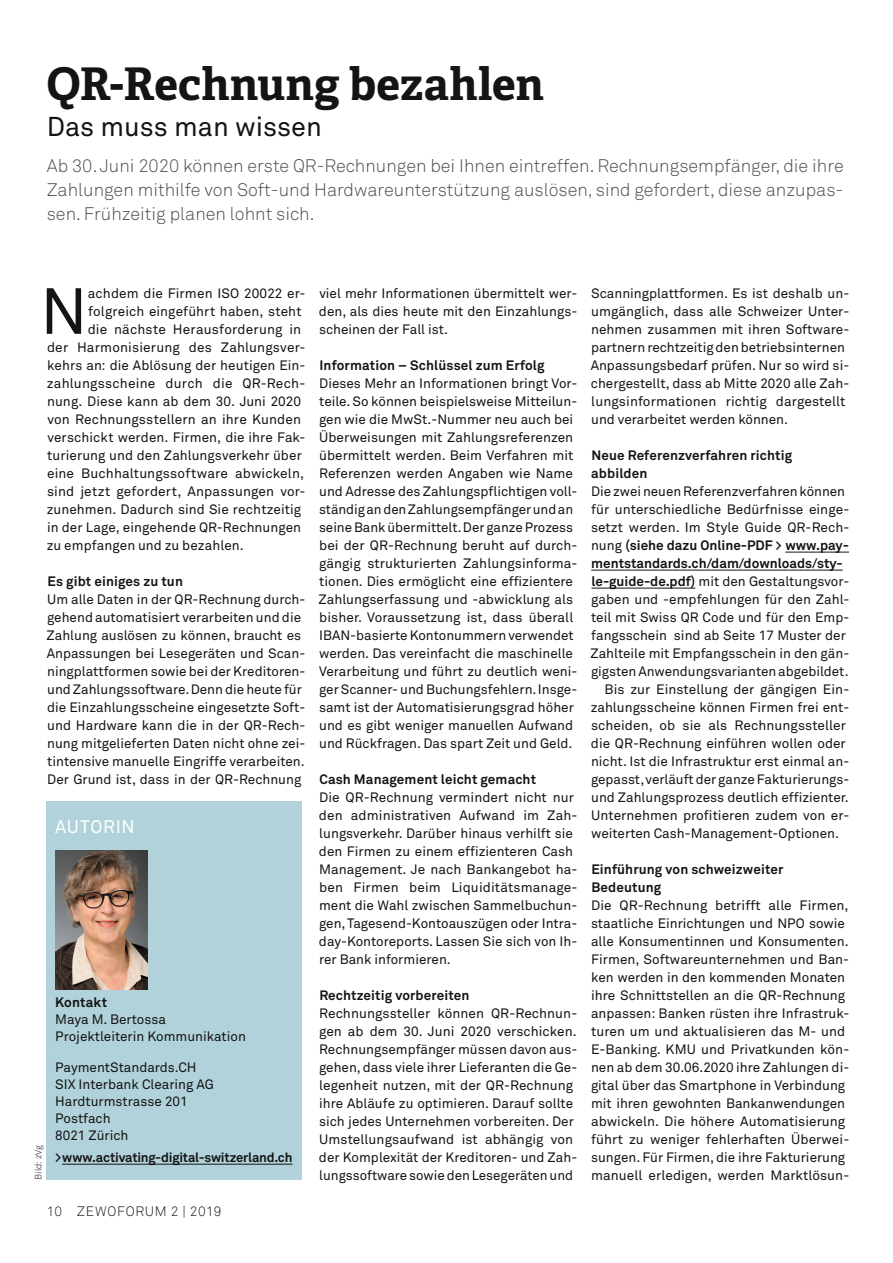
<style>
.page{position:relative;width:893px;height:1263px;background:#fff}
.page>*{position:absolute;margin:0;border:0;box-sizing:border-box;transform-origin:0 0}
.t1{font:64.35px "Akkurat Std";color:#131413}
.t2{font:700 45px "Adelle Basic";letter-spacing:.005em;color:#131413}
.t3{font:27px "Akkurat Std";color:#131413}
.t4{font:300 18px/24px "Akkurat Std";color:#4d4d4c;text-align:justify}
.t5{font:18px "Akkurat Std";letter-spacing:.035em;color:#fff}
.t6{font:13.5px/18px "Akkurat Std";color:#131413}
.t7{font:700 13.5px/18px "Akkurat";letter-spacing:.01em;color:#131413}
.t8{font:700 13.5px "Akkurat Std";color:#131413}
.t9{font:300 13.5px "Akkurat Std";letter-spacing:.045em;color:#131413}
.t10{font:700 13.2px "Akkurat Std";letter-spacing:-.015em;color:#131413}
.t11{font:300 9px "Akkurat Std";letter-spacing:.01em;color:#131413}
.s1{font-size:13.5px}
.s2{font-weight:400}
.s3{font-weight:700}
</style>
<div class="page">
<hr style="left:785px;top:552px;width:64px;height:1px;background:#131413">
<hr style="left:591px;top:570px;width:252px;height:1px;background:#131413">
<hr style="left:591px;top:588px;width:104px;height:1px;background:#131413">
<div style="left:47px;top:802px;width:255px;height:378px;background:#b2d2db"></div>
<hr style="left:62px;top:1164px;width:231px;height:1px;background:#131413">
<img style="left:55px;top:851px;width:93px;height:138px">
<h2 class="t2" style="left:47px;top:55px;width:499px">QR-Rechnung bezahlen</h2>
<h3 class="t3" style="left:47px;top:111px;width:277px">Das muss man wissen</h3>
<h3 class="t4" style="left:47px;top:154px;width:798px">Ab 30. Juni 2020 können erste QR-Rechnungen bei Ihnen eintreffen. Rechnungsempfänger, die ihre Zahlungen mithilfe von Soft-und Hardwareunterstützung auslösen, sind gefordert, diese anzupas&shy;sen. Frühzeitig planen lohnt sich.</h3>
<h1 class="t1" style="left:40px;top:274px;width:49px">N</h1>
<p class="t6" style="left:88px;top:284px;width:219px">achdem die Firmen ISO 20022 er-</p>
<p class="t6" style="left:88px;top:302px;width:215px">folgreich eingeführt haben, steht</p>
<p class="t6" style="left:88px;top:320px;width:215px">die nächste Herausforderung in</p>
<p class="t6" style="left:47px;top:338px;width:260px">der Harmonisierung des Zahlungsver-</p>
<p class="t6" style="left:47px;top:356px;width:260px">kehrs an: die Ablösung der heutigen Ein-</p>
<p class="t6" style="left:47px;top:374px;width:260px">zahlungsscheine durch die QR-Rech-</p>
<p class="t6" style="left:47px;top:392px;width:255px">nung. Diese kann ab dem 30. Juni 2020</p>
<p class="t6" style="left:47px;top:410px;width:255px">von Rechnungsstellern an ihre Kunden</p>
<p class="t6" style="left:47px;top:428px;width:259px">verschickt werden. Firmen, die ihre Fak-</p>
<p class="t6" style="left:47px;top:446px;width:256px">turierung und den Zahlungsverkehr über</p>
<p class="t6" style="left:47px;top:464px;width:259px">eine Buchhaltungssoftware abwickeln,</p>
<p class="t6" style="left:47px;top:482px;width:260px">sind jetzt gefordert, Anpassungen vor-</p>
<p class="t6" style="left:47px;top:500px;width:256px">zunehmen. Dadurch sind Sie rechtzeitig</p>
<p class="t6" style="left:47px;top:518px;width:255px">in der Lage, eingehende QR-Rechnungen</p>
<p class="t6" style="left:47px;top:536px;width:198px">zu empfangen und zu bezahlen.</p>
<p class="t7" style="left:47px;top:572px;width:137px">Es gibt einiges zu tun</p>
<p class="t6" style="left:47px;top:590px;width:260px">Um alle Daten in der QR-Rechnung durch&shy;gehend automatisiert verarbeiten und die Zahlung auslösen zu können, braucht es Anpassungen bei Lesegeräten und Scan&shy;ningplattformen sowie bei der Kreditoren&shy;und Zahlungssoftware. Denn die heute für die Einzahlungsscheine eingesetzte Soft&shy;und Hardware kann die in der QR-Rech&shy;nung mitgelieferten Daten nicht ohne zei&shy;tintensive manuelle Eingriffe verarbeiten.<br>Der Grund ist, dass in der QR-Rechnung</p>
<h3 class="t5" style="left:55px;top:816px;width:81px">AUTORIN</h3>
<p class="t11" style="left:33px;top:1180px;width:36px;rotate:-90deg">Bild: zVg</p>
<p class="t8" style="left:55px;top:994px;width:54px">Kontakt</p>
<p class="t6" style="left:55px;top:1011px;width:192px;line-height:17px">Maya M. Bertossa<br>Projektleiterin Kommunikation</p>
<p class="t6" style="left:55px;top:1059px;width:160px;line-height:17px">PaymentStandards.CH<br>SIX Interbank Clearing AG<br>Hardturmstrasse 201<br>Postfach<br>8021 Zürich</p>
<p class="t10" style="left:55px;top:1149px;width:239px"><span class="s1">&gt;</span>www.activating-digital-switzerland.ch</p>
<p class="t9" style="left:47px;top:1203px;width:176px">10 ZEWOFORUM 2 | 2019</p>
<p class="t6" style="left:319px;top:284px;width:260px;text-align:justify">viel mehr Informationen übermittelt wer&shy;den, als dies heute mit den Einzahlungs&shy;scheinen der Fall ist.</p>
<p class="t7" style="left:319px;top:356px;width:227px">Information – Schlüssel zum Erfolg</p>
<p class="t6" style="left:318px;top:374px;width:260px">Dieses Mehr an Informationen bringt Vor&shy;teile. So können beispielsweise Mitteilun&shy;gen wie die MwSt.-Nummer neu auch bei Überweisungen mit Zahlungsreferenzen übermittelt werden. Beim Verfahren mit Referenzen werden Angaben wie Name und Adresse des Zahlungspflichtigen voll&shy;ständig an den Zahlungsempfänger und an seine Bank übermittelt. Der ganze Prozess bei der QR-Rechnung beruht auf durch&shy;gängig strukturierten Zahlungsinforma&shy;tionen. Dies ermöglicht eine effizientere Zahlungserfassung und -abwicklung als bisher. Voraussetzung ist, dass überall IBAN-basierte Kontonummern verwendet werden. Das vereinfacht die maschinelle Verarbeitung und führt zu deutlich weni&shy;ger Scanner- und Buchungsfehlern. Insge&shy;samt ist der Automatisierungsgrad höher und es gibt weniger manuellen Aufwand und Rückfragen. Das spart Zeit und Geld.</p>
<p class="t7" style="left:319px;top:770px;width:218px">Cash Management leicht gemacht</p>
<p class="t6" style="left:319px;top:788px;width:260px">Die QR-Rechnung vermindert nicht nur den administrativen Aufwand im Zah&shy;lungsverkehr. Darüber hinaus verhilft sie den Firmen zu einem effizienteren Cash Management. Je nach Bankangebot ha&shy;ben Firmen beim Liquiditätsmanage&shy;ment die Wahl zwischen Sammelbuchun&shy;gen, Tagesend-Kontoauszügen oder Intra&shy;day-Kontoreports. Lassen Sie sich von Ih&shy;rer Bank informieren.</p>
<p class="t7" style="left:319px;top:986px;width:152px">Rechtzeitig vorbereiten</p>
<p class="t6" style="left:319px;top:1004px;width:260px">Rechnungssteller können QR-Rechnun&shy;gen ab dem 30. Juni 2020 verschicken.<br>Rechnungsempfänger müssen davon aus&shy;gehen, dass viele ihrer Lieferanten die Ge&shy;legenheit nutzen, mit der QR-Rechnung ihre Abläufe zu optimieren. Darauf sollte sich jedes Unternehmen vorbereiten. Der Umstellungsaufwand ist abhängig von der Komplexität der Kreditoren- und Zah&shy;lungssoftware sowie den Lesegeräten und</p>
<p class="t6" style="left:591px;top:284px;width:260px">Scanningplattformen. Es ist deshalb un&shy;umgänglich, dass alle Schweizer Unter&shy;nehmen zusammen mit ihren Software&shy;partnern rechtzeitig den betriebsinternen Anpassungsbedarf prüfen. Nur so wird si&shy;chergestellt, dass ab Mitte 2020 alle Zah&shy;lungsinformationen richtig dargestellt und verarbeitet werden können.</p>
<p class="t7" style="left:591px;top:446px;width:202px">Neue Referenzverfahren richtig abbilden</p>
<p class="t6" style="left:591px;top:482px;width:255px">Die zwei neuen Referenzverfahren können</p>
<p class="t6" style="left:591px;top:500px;width:259px">für unterschiedliche Bedürfnisse einge-</p>
<p class="t6" style="left:591px;top:518px;width:260px">setzt werden. Im Style Guide QR-Rech-</p>
<p class="t8" style="left:591px;top:537px;width:259px"><span class="s2">nung</span> (siehe dazu Online-PDF &gt; www.pay-</p>
<p class="t8" style="left:591px;top:555px;width:253px">mentstandards.ch/dam/downloads/sty-</p>
<p class="t6" style="left:591px;top:572px;width:259px"><span class="s3">le-guide-de.pdf)</span> mit den Gestaltungsvor-</p>
<p class="t6" style="left:591px;top:590px;width:260px">gaben und -empfehlungen für den Zahl-</p>
<p class="t6" style="left:591px;top:608px;width:260px">teil mit Swiss QR Code und für den Emp-</p>
<p class="t6" style="left:591px;top:626px;width:256px">fangsschein sind ab Seite 17 Muster der</p>
<p class="t6" style="left:590px;top:644px;width:260px">Zahlteile mit Empfangsschein in den gän-</p>
<p class="t6" style="left:591px;top:662px;width:259px">gigsten Anwendungsvarianten abgebildet.</p>
<p class="t6" style="left:605px;top:680px;width:246px">Bis zur Einstellung der gängigen Ein-</p>
<p class="t6" style="left:591px;top:698px;width:260px">zahlungsscheine können Firmen frei ent-</p>
<p class="t6" style="left:591px;top:716px;width:257px">scheiden, ob sie als Rechnungssteller</p>
<p class="t6" style="left:591px;top:734px;width:256px">die QR-Rechnung einführen wollen oder</p>
<p class="t6" style="left:591px;top:752px;width:260px">nicht. Ist die Infrastruktur erst einmal an-</p>
<p class="t6" style="left:591px;top:770px;width:260px">gepasst, verläuft der ganze Fakturierungs-</p>
<p class="t6" style="left:591px;top:788px;width:259px">und Zahlungsprozess deutlich effizienter.</p>
<p class="t6" style="left:591px;top:806px;width:260px">Unternehmen profitieren zudem von er-</p>
<p class="t6" style="left:591px;top:824px;width:249px">weiterten Cash-Management-Optionen.</p>
<p class="t7" style="left:591px;top:860px;width:194px">Einführung von schweizweiter<br>Bedeutung</p>
<p class="t6" style="left:591px;top:896px;width:260px">Die QR-Rechnung betrifft alle Firmen, staatliche Einrichtungen und NPO sowie alle Konsumentinnen und Konsumenten.<br>Firmen, Softwareunternehmen und Ban&shy;ken werden in den kommenden Monaten ihre Schnittstellen an die QR-Rechnung anpassen: Banken rüsten ihre Infrastruk&shy;turen um und aktualisieren das M- und E-Banking. KMU und Privatkunden kön&shy;nen ab dem 30.06.2020 ihre Zahlungen di&shy;gital über das Smartphone in Verbindung mit ihren gewohnten Bankanwendungen abwickeln. Die höhere Automatisierung führt zu weniger fehlerhaften Überwei&shy;sungen. Für Firmen, die ihre Fakturierung manuell erledigen, werden Marktlösun-</p>
</div>
